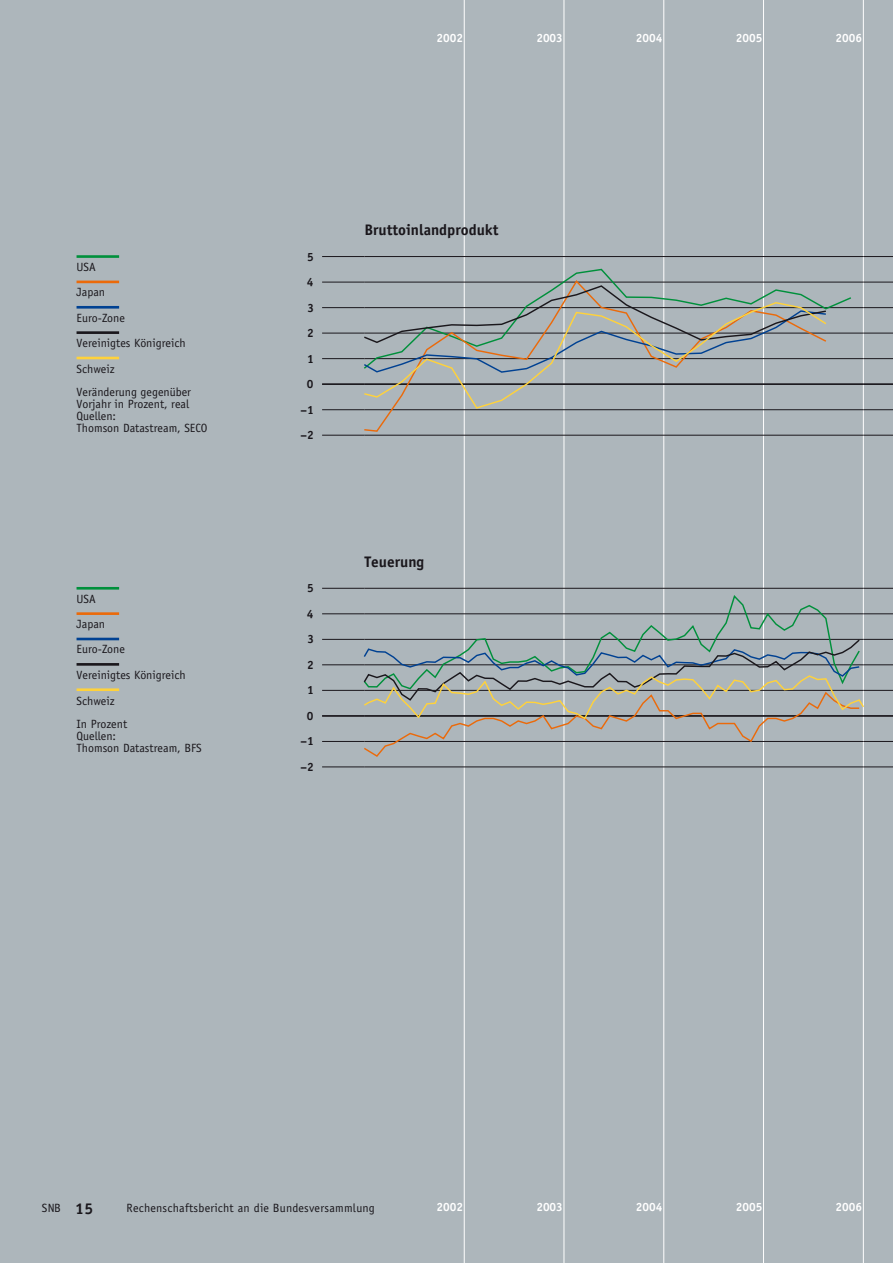
<style>
.page{position:relative;width:893px;height:1263px;background:#adb6bb}
.page>*{position:absolute;margin:0;border:0;box-sizing:border-box;transform-origin:0 0}
.t1{font:700 15.3px "SNB Officina Sans";color:#1a171c}
.t2{font:12px/25.5px "SNB Officina Sans";color:#1a171c}
.t3{font:12px "SNB Officina Sans";letter-spacing:.02em;color:#1a171c}
.t4{font:700 12px "SNB Officina Sans";color:#fff}
.t5{font:700 12px "SNB Officina Sans";color:#1a171c}
.t6{font:700 12px "SNB Officina Sans";color:#1a171c;scale:1.64 1}
.s1{font-weight:700;font-size:15.75px}
</style>
<div class="page">
<hr style="left:464px;top:42px;width:1px;height:1161px;background:#fff">
<hr style="left:564px;top:42px;width:1px;height:1161px;background:#fff">
<hr style="left:663px;top:42px;width:1px;height:1161px;background:#fff">
<hr style="left:763px;top:42px;width:1px;height:1161px;background:#fff">
<hr style="left:863px;top:42px;width:1px;height:1161px;background:#fff">
<hr style="left:464px;top:1203px;width:1px;height:60px;background:#fff">
<hr style="left:464px;top:0;width:1px;height:42px;background:#fff">
<hr style="left:564px;top:1203px;width:1px;height:60px;background:#fff">
<hr style="left:564px;top:0;width:1px;height:42px;background:#fff">
<hr style="left:663px;top:1203px;width:1px;height:60px;background:#fff">
<hr style="left:663px;top:0;width:1px;height:42px;background:#fff">
<hr style="left:763px;top:1203px;width:1px;height:60px;background:#fff">
<hr style="left:763px;top:0;width:1px;height:42px;background:#fff">
<hr style="left:863px;top:1203px;width:1px;height:60px;background:#fff">
<hr style="left:863px;top:0;width:1px;height:42px;background:#fff">
<hr style="left:77px;top:255px;width:42px;height:3px;background:#00903b">
<hr style="left:77px;top:281px;width:42px;height:2px;background:#eb6a0a">
<hr style="left:77px;top:306px;width:42px;height:3px;background:#004192">
<hr style="left:77px;top:331px;width:42px;height:3px;background:#1a171c">
<hr style="left:77px;top:357px;width:42px;height:2px;background:#ffd23b">
<hr style="left:77px;top:587px;width:42px;height:3px;background:#00903b">
<hr style="left:77px;top:612px;width:42px;height:3px;background:#eb6a0a">
<hr style="left:77px;top:638px;width:42px;height:2px;background:#004192">
<hr style="left:77px;top:663px;width:42px;height:3px;background:#1a171c">
<hr style="left:77px;top:688px;width:42px;height:3px;background:#ffd23b">
<hr style="left:364px;top:435px;width:499px;height:1px;background:#1a171c">
<hr style="left:364px;top:409px;width:499px;height:1px;background:#1a171c">
<hr style="left:364px;top:358px;width:499px;height:1px;background:#1a171c">
<hr style="left:364px;top:333px;width:499px;height:1px;background:#1a171c">
<hr style="left:364px;top:307px;width:499px;height:1px;background:#1a171c">
<hr style="left:364px;top:282px;width:499px;height:1px;background:#1a171c">
<hr style="left:364px;top:256px;width:499px;height:1px;background:#1a171c">
<hr style="left:364px;top:383px;width:499px;height:2px;background:#1a171c">
<svg style="left:362px;top:268px;width:491px;height:92px"></svg>
<svg style="left:363px;top:279px;width:465px;height:154px"></svg>
<svg style="left:362px;top:284px;width:465px;height:76px"></svg>
<svg style="left:363px;top:301px;width:465px;height:109px"></svg>
<hr style="left:322px;top:435px;width:42px;height:1px;background:#1a171c">
<hr style="left:863px;top:435px;width:30px;height:1px;background:#1a171c">
<hr style="left:322px;top:409px;width:42px;height:1px;background:#1a171c">
<hr style="left:863px;top:409px;width:30px;height:1px;background:#1a171c">
<hr style="left:322px;top:358px;width:42px;height:1px;background:#1a171c">
<hr style="left:863px;top:358px;width:30px;height:1px;background:#1a171c">
<hr style="left:322px;top:333px;width:42px;height:1px;background:#1a171c">
<hr style="left:863px;top:333px;width:30px;height:1px;background:#1a171c">
<hr style="left:322px;top:307px;width:42px;height:1px;background:#1a171c">
<hr style="left:863px;top:307px;width:30px;height:1px;background:#1a171c">
<hr style="left:322px;top:282px;width:42px;height:1px;background:#1a171c">
<hr style="left:863px;top:282px;width:30px;height:1px;background:#1a171c">
<hr style="left:322px;top:256px;width:42px;height:1px;background:#1a171c">
<hr style="left:863px;top:256px;width:30px;height:1px;background:#1a171c">
<hr style="left:322px;top:383px;width:42px;height:2px;background:#1a171c">
<hr style="left:863px;top:383px;width:30px;height:2px;background:#1a171c">
<hr style="left:364px;top:767px;width:499px;height:1px;background:#1a171c">
<hr style="left:364px;top:613px;width:499px;height:1px;background:#1a171c">
<hr style="left:364px;top:588px;width:499px;height:1px;background:#1a171c">
<svg style="left:362px;top:594px;width:499px;height:44px"></svg>
<svg style="left:362px;top:638px;width:503px;height:120px"></svg>
<hr style="left:322px;top:767px;width:42px;height:1px;background:#1a171c">
<hr style="left:863px;top:767px;width:30px;height:1px;background:#1a171c">
<hr style="left:322px;top:741px;width:42px;height:1px;background:#1a171c">
<hr style="left:863px;top:741px;width:30px;height:1px;background:#1a171c">
<hr style="left:322px;top:690px;width:42px;height:1px;background:#1a171c">
<hr style="left:863px;top:690px;width:30px;height:1px;background:#1a171c">
<hr style="left:322px;top:664px;width:42px;height:1px;background:#1a171c">
<hr style="left:863px;top:664px;width:30px;height:1px;background:#1a171c">
<hr style="left:322px;top:639px;width:42px;height:1px;background:#1a171c">
<hr style="left:863px;top:639px;width:30px;height:1px;background:#1a171c">
<hr style="left:322px;top:613px;width:42px;height:1px;background:#1a171c">
<hr style="left:863px;top:613px;width:30px;height:1px;background:#1a171c">
<hr style="left:322px;top:588px;width:42px;height:1px;background:#1a171c">
<hr style="left:863px;top:588px;width:30px;height:1px;background:#1a171c">
<hr style="left:322px;top:715px;width:42px;height:2px;background:#1a171c">
<hr style="left:863px;top:715px;width:30px;height:2px;background:#1a171c">
<p class="t2" style="left:77px;top:254px;width:111px">USA<br>Japan<br>Euro-Zone<br>Vereinigtes Königreich<br>Schweiz</p>
<p class="t2" style="left:77px;top:386px;width:133px;line-height:12px">Veränderung gegenüber<br>Vorjahr in Prozent, real<br>Quellen:<br>Thomson Datastream, SECO</p>
<p class="t2" style="left:77px;top:585px;width:111px">USA<br>Japan<br>Euro-Zone<br>Vereinigtes Königreich<br>Schweiz</p>
<p class="t2" style="left:77px;top:717px;width:127px;line-height:11.9px">In Prozent<br>Quellen:<br>Thomson Datastream, BFS</p>
<p class="t4" style="left:436px;top:30px;width:28px">2002</p>
<p class="t4" style="left:536px;top:30px;width:28px">2003</p>
<p class="t5" style="left:307px;top:248px;width:8px">5</p>
<p class="t5" style="left:307px;top:274px;width:8px">4</p>
<p class="t5" style="left:308px;top:300px;width:8px">3</p>
<p class="t5" style="left:307px;top:325px;width:8px">2</p>
<p class="t5" style="left:307px;top:350px;width:8px">1</p>
<p class="t5" style="left:307px;top:376px;width:8px">0</p>
<p class="t6" style="left:300px;top:401px;width:10px">-1</p>
<p class="t6" style="left:300px;top:427px;width:10px">-2</p>
<p class="t5" style="left:307px;top:580px;width:8px">5</p>
<p class="t5" style="left:307px;top:606px;width:8px">4</p>
<p class="t5" style="left:308px;top:631px;width:8px">3</p>
<p class="t5" style="left:307px;top:657px;width:8px">2</p>
<p class="t5" style="left:307px;top:682px;width:8px">1</p>
<p class="t5" style="left:307px;top:708px;width:8px">0</p>
<p class="t6" style="left:300px;top:733px;width:10px">-1</p>
<p class="t6" style="left:300px;top:759px;width:10px">-2</p>
<p class="t1" style="left:364px;top:220px;width:136px">Bruttoinlandprodukt</p>
<p class="t1" style="left:364px;top:551px;width:61px">Teuerung</p>
<p class="t4" style="left:636px;top:30px;width:28px">2004</p>
<p class="t4" style="left:736px;top:30px;width:28px">2005</p>
<p class="t4" style="left:835px;top:30px;width:28px">2006</p>
<p class="t2" style="left:42px;top:1194px;width:53px">SNB <span class="s1">15</span></p>
<p class="t3" style="left:127px;top:1200px;width:250px">Rechenschaftsbericht an die Bundesversammlung</p>
<p class="t4" style="left:436px;top:1199px;width:28px">2002</p>
<p class="t4" style="left:536px;top:1199px;width:28px">2003</p>
<p class="t4" style="left:636px;top:1199px;width:28px">2004</p>
<p class="t4" style="left:736px;top:1199px;width:28px">2005</p>
<p class="t4" style="left:835px;top:1199px;width:28px">2006</p>
</div>
